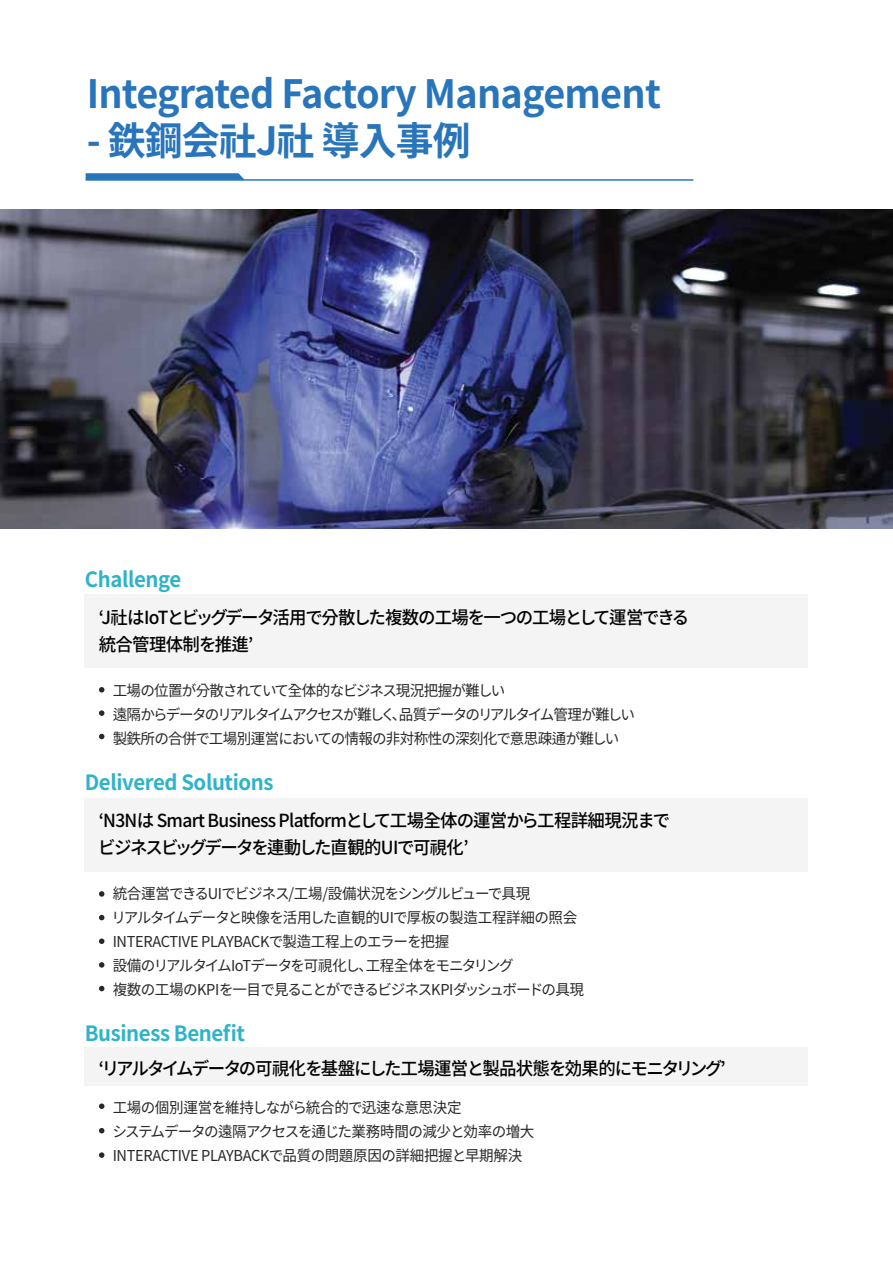
<style>
.page{position:relative;width:893px;height:1263px;background:#fff}
.page>*{position:absolute;margin:0;border:0;box-sizing:border-box;transform-origin:0 0}
.t1{font:700 39px "Noto Sans CJ Kkr";letter-spacing:-.02em;color:#2975bb}
.t2{font:700 21px "Noto Sans CJ Kkr";letter-spacing:-.02em;color:#2eb3c9}
.t3{font:500 18px/27px "Noto Sans CJ Kkr";letter-spacing:-.04em;color:#020202}
.t4{font:500 18px/27px "Noto Sans CJ Kkr";letter-spacing:-.06em;color:#020202}
.t5{font:500 18px "Noto Sans CJ Kkr";letter-spacing:-.08em;color:#020202}
.t6{font:15px/24px "Noto Sans CJ Kkr";letter-spacing:-.05em;color:#282828}
.t7{font:15px/24px "Noto Sans CJ Kkr";letter-spacing:-.075em;color:#282828}
.t8{font:15px/24px "Noto Sans CJ Kkr";letter-spacing:-.03em;color:#282828}
</style>
<div class="page">
<div style="left:85px;top:798px;width:723px;height:74px;background:#f4f4f4"></div>
<div style="left:85px;top:594px;width:723px;height:74px;background:#f4f4f4"></div>
<div style="left:85px;top:1047px;width:723px;height:38px;background:#f4f4f4"></div>
<hr style="left:86px;top:179px;width:607px;height:2px;background:#2975bb">
<svg style="left:86px;top:173px;width:159px;height:7px"></svg>
<img style="left:0;top:210px;width:893px;height:319px">
<svg style="left:99px;top:687px;width:5px;height:5px"></svg>
<svg style="left:99px;top:710px;width:5px;height:6px"></svg>
<svg style="left:99px;top:734px;width:5px;height:5px"></svg>
<svg style="left:99px;top:891px;width:5px;height:6px"></svg>
<svg style="left:99px;top:915px;width:5px;height:5px"></svg>
<svg style="left:99px;top:938px;width:5px;height:6px"></svg>
<svg style="left:99px;top:962px;width:5px;height:6px"></svg>
<svg style="left:99px;top:986px;width:5px;height:5px"></svg>
<svg style="left:99px;top:1103px;width:5px;height:6px"></svg>
<svg style="left:99px;top:1128px;width:5px;height:5px"></svg>
<svg style="left:99px;top:1152px;width:5px;height:6px"></svg>
<h1 class="t1" style="left:87px;top:71px;width:576px">Integrated Factory Management</h1>
<h1 class="t1" style="left:87px;top:118px;width:386px">- 鉄鋼会社J社 導入事例</h1>
<h2 class="t2" style="left:85px;top:567px;width:98px">Challenge</h2>
<p class="t4" style="left:99px;top:604px;width:592px">‘J社はIoTとビッグデータ活用で分散した複数の工場を一つの工場として運営できる統合管理体制を推進’</p>
<p class="t7" style="left:113px;top:678px;width:524px">工場の位置が分散されていて全体的なビジネス現況把握が難しい<br>遠隔からデータのリアルタイムアクセスが難しく、品質データのリアルタイム管理が難しい製鉄所の合併で工場別運営においての情報の非対称性の深刻化で意思疎通が難しい</p>
<h2 class="t2" style="left:85px;top:770px;width:190px">Delivered Solutions</h2>
<p class="t3" style="left:98px;top:807px;width:573px">‘N3Nは Smart Business Platformとして工場全体の運営から工程詳細現況までビジネスビッグデータを連動した直観的UIで可視化’</p>
<p class="t6" style="left:112px;top:882px;width:474px">統合運営できるUIでビジネス/工場/設備状況をシングルビューで具現<br>リアルタイムデータと映像を活用した直観的UIで厚板の製造工程詳細の照会INTERACTIVE PLAYBACKで製造工程上のエラーを把握<br>設備のリアルタイムIoTデータを可視化し、工程全体をモニタリング<br>複数の工場のKPIを一目で見ることができるビジネスKPIダッシュボードの具現</p>
<h2 class="t2" style="left:85px;top:1021px;width:162px">Business Benefit</h2>
<p class="t5" style="left:99px;top:1058px;width:629px">‘リアルタイムデータの可視化を基盤にした工場運営と製品状態を効果的にモニタリング’</p>
<p class="t8" style="left:113px;top:1096px;width:423px">工場の個別運営を維持しながら統合的で迅速な意思決定<br>システムデータの遠隔アクセスを通じた業務時間の減少と効率の増大<br>INTERACTIVE PLAYBACKで品質の問題原因の詳細把握と早期解決</p>
</div>
